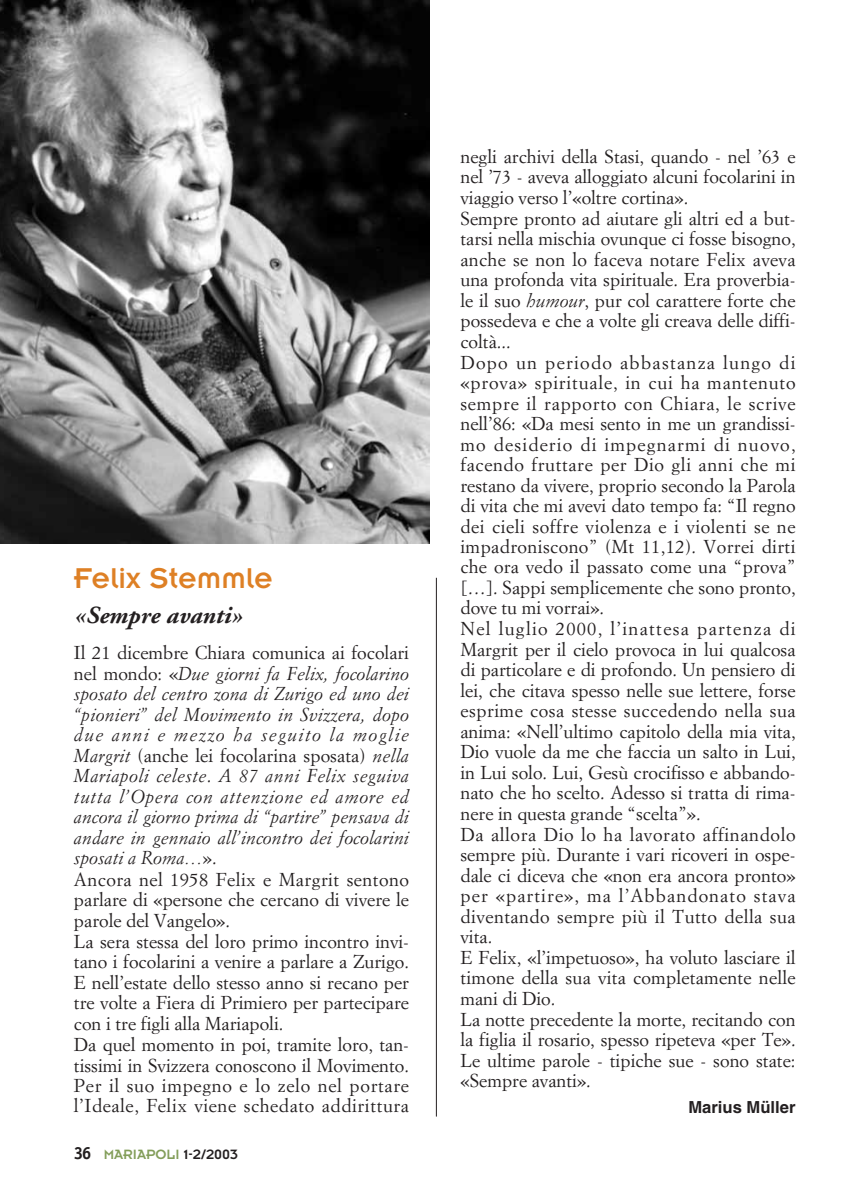
<style>
.page{position:relative;width:844px;height:1191px;background:#fff}
.page>*{position:absolute;margin:0;border:0;box-sizing:border-box;transform-origin:0 0}
.t1{font:31.5px "Insignia";color:#de8025}
.t2{font:italic 700 24.5px "Adobe Garamond";color:#231f20}
.t3{font:18.38px/20.5px "Simoncini Garamond";color:#231f20}
.t4{font:700 16.62px "Helvetica";color:#231f20}
.t5{font:14.88px "Insignia";color:#839e5a}
.s1{font-style:italic}
.s2{font-family:"Officina Sans";font-weight:700;font-size:17.5px;color:#231f20}
.s3{color:#231f20}
</style>
<div class="page">
<hr style="left:436px;top:578px;width:1px;height:538px;background:#231f20">
<img style="left:0;top:0;width:429px;height:543px">
<h1 class="t1" style="left:74px;top:565px;width:200px">Felix Stemmle</h1>
<h2 class="t2" style="left:74px;top:606px;width:169px">«Sempre avanti»</h2>
<p class="t3" style="left:74px;top:644px;width:336px">Il 21 dicembre Chiara comunica ai focolari nel mondo: «<span class="s1">Due giorni fa Felix, focolarino sposato del centro zona di Zurigo ed uno dei “pionieri” del Movimento in Svizzera, dopo due anni e mezzo ha seguito la moglie Margrit</span> (anche lei focolarina sposata) <span class="s1">nella Mariapoli celeste</span>. <span class="s1">A 87 anni Felix seguiva tutta l’Opera con attenzione ed amore ed ancora il giorno prima di “partire” pensava di andare in gennaio all’incontro dei focolarini sposati a Roma…</span>».<br>Ancora nel 1958 Felix e Margrit sentono parlare di «persone che cercano di vivere le parole del Vangelo».<br>La sera stessa del loro primo incontro invi&shy;tano i focolarini a venire a parlare a Zurigo.<br>E nell’estate dello stesso anno si recano per tre volte a Fiera di Primiero per partecipare con i tre figli alla Mariapoli.<br>Da quel momento in poi, tramite loro, tan&shy;tissimi in Svizzera conoscono il Movimento.<br>Per il suo impegno e lo zelo nel portare l’Ideale, Felix viene schedato addirittura</p>
<p class="t5" style="left:74px;top:1148px;width:166px"><span class="s2">36</span> MARIAPOLI <span class="s3">1-2/2003</span></p>
<p class="t3" style="left:460px;top:147px;width:336px">negli archivi della Stasi, quando - nel ’63 e nel ’73 - aveva alloggiato alcuni focolarini in viaggio verso l’«oltre cortina».<br>Sempre pronto ad aiutare gli altri ed a but&shy;tarsi nella mischia ovunque ci fosse bisogno, anche se non lo faceva notare Felix aveva una profonda vita spirituale. Era proverbia&shy;le il suo <span class="s1">humour</span>, pur col carattere forte che possedeva e che a volte gli creava delle diffi&shy;coltà...<br>Dopo un periodo abbastanza lungo di «prova» spirituale, in cui ha mantenuto sempre il rapporto con Chiara, le scrive nell’86: «Da mesi sento in me un grandissi&shy;mo desiderio di impegnarmi di nuovo, facendo fruttare per Dio gli anni che mi restano da vivere, proprio secondo la Parola di vita che mi avevi dato tempo fa: “Il regno dei cieli soffre violenza e i violenti se ne impadroniscono” (Mt 11,12). Vorrei dirti che ora vedo il passato come una “prova” […]. Sappi semplicemente che sono pronto, dove tu mi vorrai».<br>Nel luglio 2000, l’inattesa partenza di Margrit per il cielo provoca in lui qualcosa di particolare e di profondo. Un pensiero di lei, che citava spesso nelle sue lettere, forse esprime cosa stesse succedendo nella sua anima: «Nell’ultimo capitolo della mia vita, Dio vuole da me che faccia un salto in Lui, in Lui solo. Lui, Gesù crocifisso e abbando&shy;nato che ho scelto. Adesso si tratta di rima&shy;nere in questa grande “scelta”».<br>Da allora Dio lo ha lavorato affinandolo sempre più. Durante i vari ricoveri in ospe&shy;dale ci diceva che «non era ancora pronto» per «partire», ma l’Abbandonato stava diventando sempre più il Tutto della sua vita.<br>E Felix, «l’impetuoso», ha voluto lasciare il timone della sua vita completamente nelle mani di Dio.<br>La notte precedente la morte, recitando con la figlia il rosario, spesso ripeteva «per Te».<br>Le ultime parole - tipiche sue - sono state: «Sempre avanti».</p>
<p class="t4" style="left:688px;top:1101px;width:109px">Marius Müller</p>
</div>
